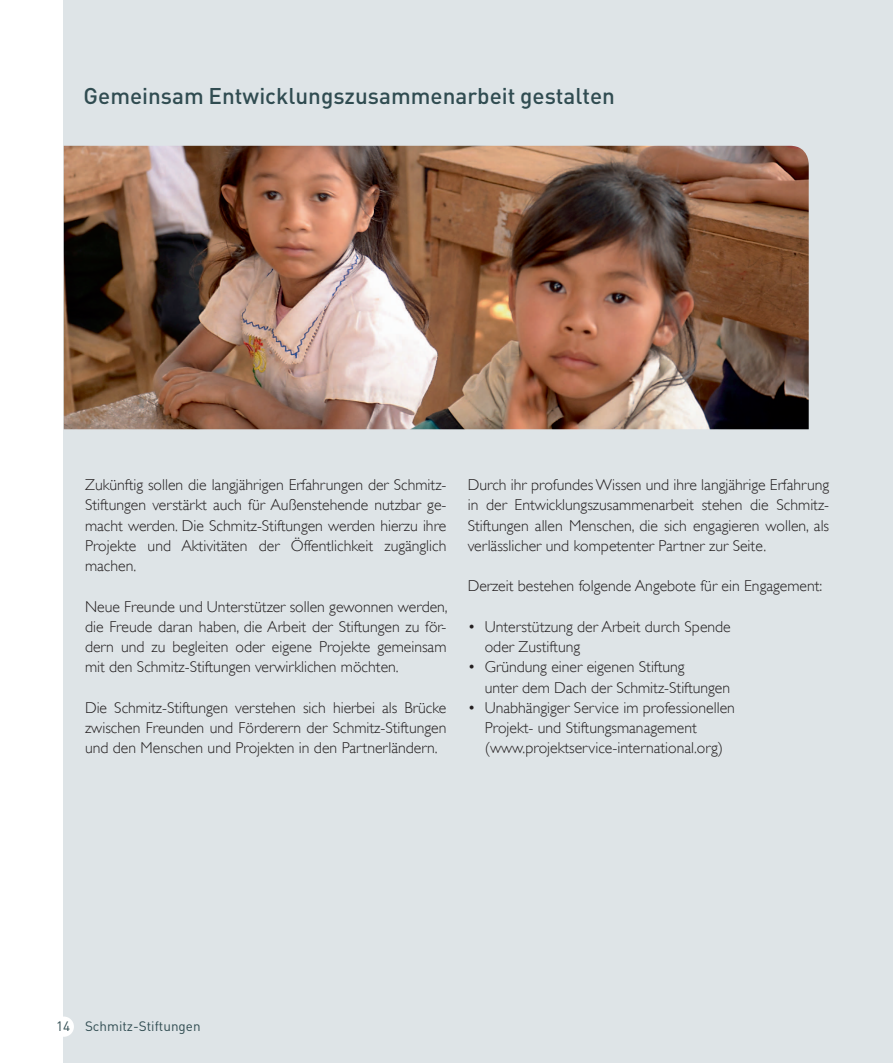
<style>
.page{position:relative;width:893px;height:1063px;background:#fff}
.page>*{position:absolute;margin:0;border:0;box-sizing:border-box;transform-origin:0 0}
.t1{font:500 22.5px "DIN";color:#304c51}
.t2{font:300 15.75px/20.2px "Gill Sans";color:#231f20;text-align:justify}
.t3{font:13.5px "DIN";color:#304c51}
</style>
<div class="page">
<div style="left:64px;top:0;width:829px;height:1063px;background:#dee4e7"></div>
<img style="left:64px;top:146px;width:745px;height:283px">
<div style="left:54px;top:1017px;width:20px;height:20px;background:#fff;border-radius:50%"></div>
<h1 class="t1" style="left:84px;top:87px;width:533px">Gemeinsam Entwicklungszusammenarbeit gestalten</h1>
<p class="t2" style="left:85px;top:475px;width:363px">Zukünftig sollen die langjährigen Erfahrungen der Schmitz-Stiftungen verstärkt auch für Außenstehende nutzbar ge&shy;macht werden. Die Schmitz-Stiftungen werden hierzu ihre Projekte und Aktivitäten der Öffentlichkeit zugänglich machen.</p>
<p class="t2" style="left:85px;top:596px;width:364px">Neue Freunde und Unterstützer sollen gewonnen werden, die Freude daran haben, die Arbeit der Stiftungen zu för&shy;dern und zu begleiten oder eigene Projekte gemeinsam mit den Schmitz-Stiftungen verwirklichen möchten.</p>
<p class="t2" style="left:85px;top:697px;width:363px">Die Schmitz-Stiftungen verstehen sich hierbei als Brücke zwischen Freunden und Förderern der Schmitz-Stiftungen und den Menschen und Projekten in den Partnerländern.</p>
<p class="t2" style="left:468px;top:475px;width:363px">Durch ihr profundes Wissen und ihre langjährige Erfahrung in der Entwicklungszusammenarbeit stehen die Schmitz-Stiftungen allen Menschen, die sich engagieren wollen, als verlässlicher und kompetenter Partner zur Seite.</p>
<p class="t2" style="left:468px;top:576px;width:356px">Derzeit bestehen folgende Angebote für ein Engagement:</p>
<p class="t2" style="left:485px;top:616px;width:248px;text-indent:-17px">• Unterstützung der Arbeit durch Spende oder Zustiftung</p>
<p class="t2" style="left:485px;top:657px;width:247px;text-indent:-17px">• Gründung einer eigenen Stiftung<br>unter dem Dach der Schmitz-Stiftungen</p>
<p class="t2" style="left:485px;top:697px;width:252px;text-align:left;text-indent:-17px">• Unabhängiger Service im professionellen<br>Projekt- und Stiftungsmanagement (www.projektservice-international.org)</p>
<p class="t3" style="left:56px;top:1022px;width:146px">14 Schmitz-Stiftungen</p>
</div>
